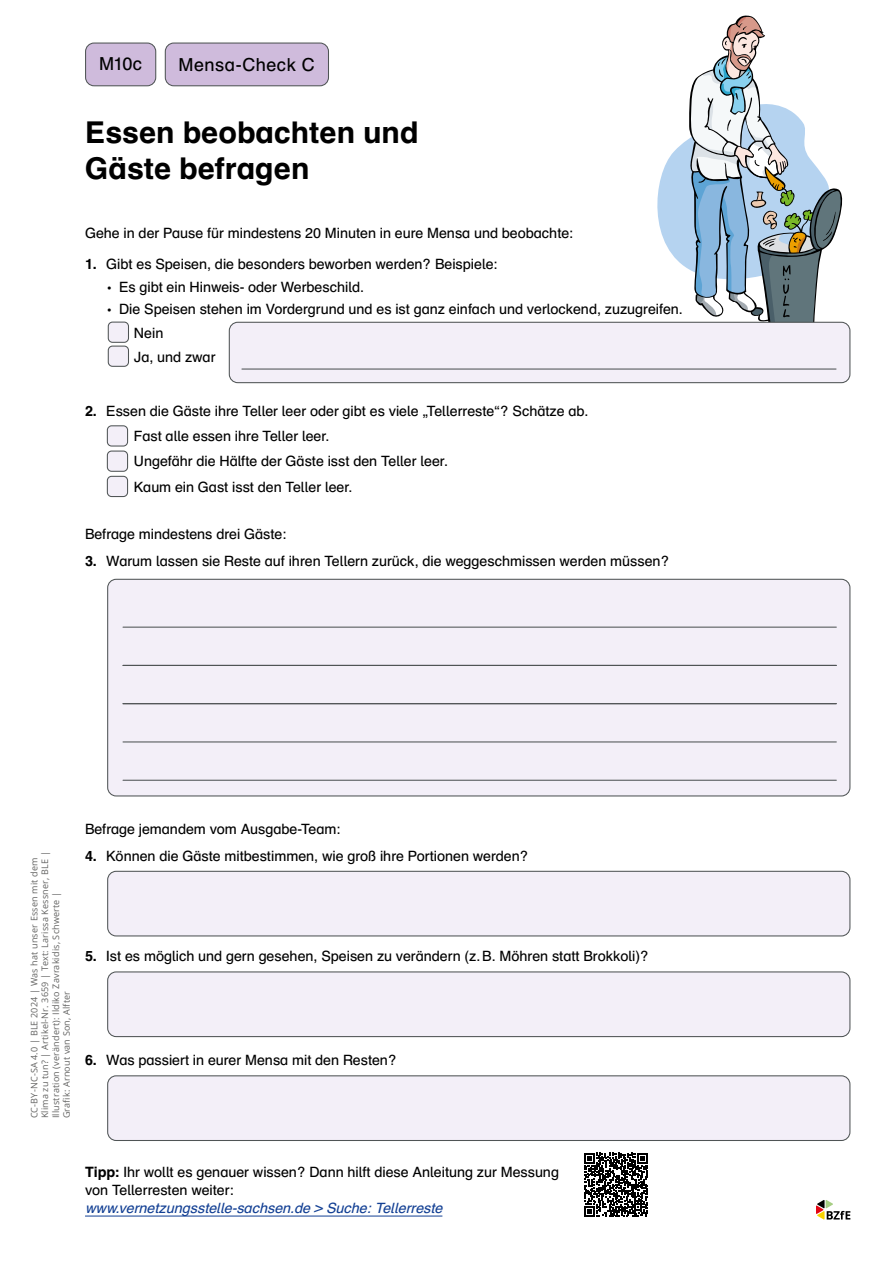
<style>
.page{position:relative;width:893px;height:1263px;background:#fff}
.page>*{position:absolute;margin:0;border:0;box-sizing:border-box;transform-origin:0 0}
.id90869{font:700 30px/36px "Schulbuch Nord OT";color:#000}
.id377{font:18px "Schulbuch Nord OT";letter-spacing:.025em;color:#000}
.id9876{font:14.25px/18px "Schulbuch Nord OT";color:#000}
.id9876-2{font:italic 14.25px "Schulbuch Nord OT";color:#134094}
.id9887{font:9px/10.8px "Open Sans";letter-spacing:.02em;color:#636362}
.s1{font-weight:700}
</style>
<div class="page">
<svg style="left:816px;top:1200px;width:34px;height:20px"></svg>
<svg style="left:647px;top:16px;width:195px;height:306px"></svg>
<svg style="left:584px;top:1153px;width:64px;height:64px"></svg>
<div style="left:108px;top:1076px;width:742px;height:64px;background:#f3eff8;border-radius:9px"></div>
<div style="left:107px;top:1075px;width:743px;height:66px;border:1px solid #4f5455;border-radius:9px"></div>
<div style="left:108px;top:972px;width:742px;height:64px;background:#f3eff8;border-radius:9px"></div>
<div style="left:107px;top:971px;width:743px;height:66px;border:1px solid #4f5455;border-radius:9px"></div>
<div style="left:108px;top:871px;width:742px;height:65px;background:#f3eff8;border-radius:9px"></div>
<div style="left:107px;top:871px;width:743px;height:65px;border:1px solid #4f5455;border-radius:9px"></div>
<div style="left:108px;top:579px;width:742px;height:217px;background:#f3eff8;border-radius:9px"></div>
<div style="left:107px;top:579px;width:743px;height:217px;border:1px solid #4f5455;border-radius:9px"></div>
<hr style="left:123px;top:627px;width:713px;height:1px;background:#4f5455">
<hr style="left:123px;top:665px;width:713px;height:1px;background:#4f5455">
<hr style="left:123px;top:703px;width:713px;height:1px;background:#4f5455">
<hr style="left:123px;top:741px;width:713px;height:1px;background:#4f5455">
<hr style="left:123px;top:780px;width:713px;height:1px;background:#4f5455">
<div style="left:229px;top:322px;width:621px;height:61px;background:#f3eff8;border-radius:9px"></div>
<div style="left:229px;top:322px;width:621px;height:61px;border:1px solid #4f5455;border-radius:9px"></div>
<hr style="left:242px;top:368px;width:594px;height:2px;background:#4f5455">
<hr style="left:85px;top:1216px;width:357px;height:1px;background:#134094">
<div style="left:86px;top:43px;width:70px;height:43px;background:#cfbbdc;border-radius:9px"></div>
<div style="left:85px;top:43px;width:71px;height:43px;border:1px solid #4f5455;border-radius:9px"></div>
<div style="left:165px;top:43px;width:163px;height:43px;background:#cfbbdc;border-radius:9px"></div>
<div style="left:165px;top:43px;width:164px;height:43px;border:1px solid #4f5455;border-radius:9px"></div>
<div style="left:108px;top:322px;width:20px;height:20px;background:#f3eff8;border-radius:4px"></div>
<div style="left:108px;top:322px;width:21px;height:21px;border:1px solid #4f5455;border-radius:4px"></div>
<div style="left:108px;top:346px;width:20px;height:20px;background:#f3eff8;border-radius:4px"></div>
<div style="left:108px;top:346px;width:21px;height:21px;border:1px solid #4f5455;border-radius:4px"></div>
<div style="left:107px;top:426px;width:21px;height:20px;background:#f3eff8;border-radius:4px"></div>
<div style="left:107px;top:425px;width:21px;height:22px;border:1px solid #4f5455;border-radius:4px"></div>
<div style="left:107px;top:451px;width:21px;height:20px;background:#f3eff8;border-radius:4px"></div>
<div style="left:107px;top:450px;width:21px;height:22px;border:1px solid #4f5455;border-radius:4px"></div>
<div style="left:107px;top:476px;width:21px;height:20px;background:#f3eff8;border-radius:4px"></div>
<div style="left:107px;top:476px;width:21px;height:21px;border:1px solid #4f5455;border-radius:4px"></div>
<p class="id377" style="left:99px;top:52px;width:44px">M10c</p>
<p class="id377" style="left:179px;top:54px;width:138px">Mensa-Check C</p>
<h1 class="id90869" style="left:85px;top:116px;width:335px">Essen beobachten und<br>Gäste befragen</h1>
<p class="id9876" style="left:85px;top:224px;width:490px">Gehe in der Pause für mindestens 20 Minuten in eure Mensa und beobachte:</p>
<p class="id9876" style="left:85px;top:255px;width:414px"><span class="s1">1.</span> Gibt es Speisen, die besonders beworben werden? Beispiele:</p>
<p class="id9876" style="left:106px;top:278px;width:259px">• Es gibt ein Hinweis- oder Werbeschild.</p>
<p class="id9876" style="left:106px;top:300px;width:578px">• Die Speisen stehen im Vordergrund und es ist ganz einfach und verlockend, zuzugreifen.</p>
<p class="id9876" style="left:113px;top:324px;width:52px">• Nein</p>
<p class="id9876" style="left:113px;top:348px;width:104px">• Ja, und zwar</p>
<p class="id9876" style="left:85px;top:402px;width:505px"><span class="s1">2.</span> Essen die Gäste ihre Teller leer oder gibt es viele „Tellerreste“? Schätze ab.</p>
<p class="id9876" style="left:134px;top:427px;width:197px">Fast alle essen ihre Teller leer.</p>
<p class="id9876" style="left:134px;top:453px;width:316px">Ungefähr die Hälfte der Gäste isst den Teller leer.</p>
<p class="id9876" style="left:134px;top:478px;width:220px">Kaum ein Gast isst den Teller leer.</p>
<p class="id9876" style="left:85px;top:526px;width:203px">Befrage mindestens drei Gäste:</p>
<p class="id9876" style="left:85px;top:552px;width:586px"><span class="s1">3.</span> Warum lassen sie Reste auf ihren Tellern zurück, die weggeschmissen werden müssen?</p>
<p class="id9887" style="left:29px;top:1118px;width:268px;rotate:-90deg">CC-BY-NC-SA 4.0 | BLE 2024 | Was hat unser Essen mit dem Klima zu tun? | Artikel-Nr. 3659 | Text: Larissa Kessner, BLE | Illustration (verändert): Ildiko Zavrakidis, Schwerte |<br>Grafik: Arnout van Son, Alfter</p>
<p class="id9876" style="left:85px;top:820px;width:257px">Befrage jemandem vom Ausgabe-Team:</p>
<p class="id9876" style="left:85px;top:847px;width:445px"><span class="s1">4.</span> Können die Gäste mitbestimmen, wie groß ihre Portionen werden?</p>
<p class="id9876" style="left:85px;top:948px;width:565px"><span class="s1">5.</span> Ist es möglich und gern gesehen, Speisen zu verändern (z.B. Möhren statt Brokkoli)?</p>
<p class="id9876" style="left:85px;top:1051px;width:313px"><span class="s1">6.</span> Was passiert in eurer Mensa mit den Resten?</p>
<p class="id9876" style="left:85px;top:1163px;width:475px"><span class="s1">Tipp:</span> Ihr wollt es genauer wissen? Dann hilft diese Anleitung zur Messung von Tellerresten weiter:</p>
<p class="id9876-2" style="left:85px;top:1199px;width:363px">www.vernetzungsstelle-sachsen.de&gt; Suche:Tellerreste</p>
</div>
